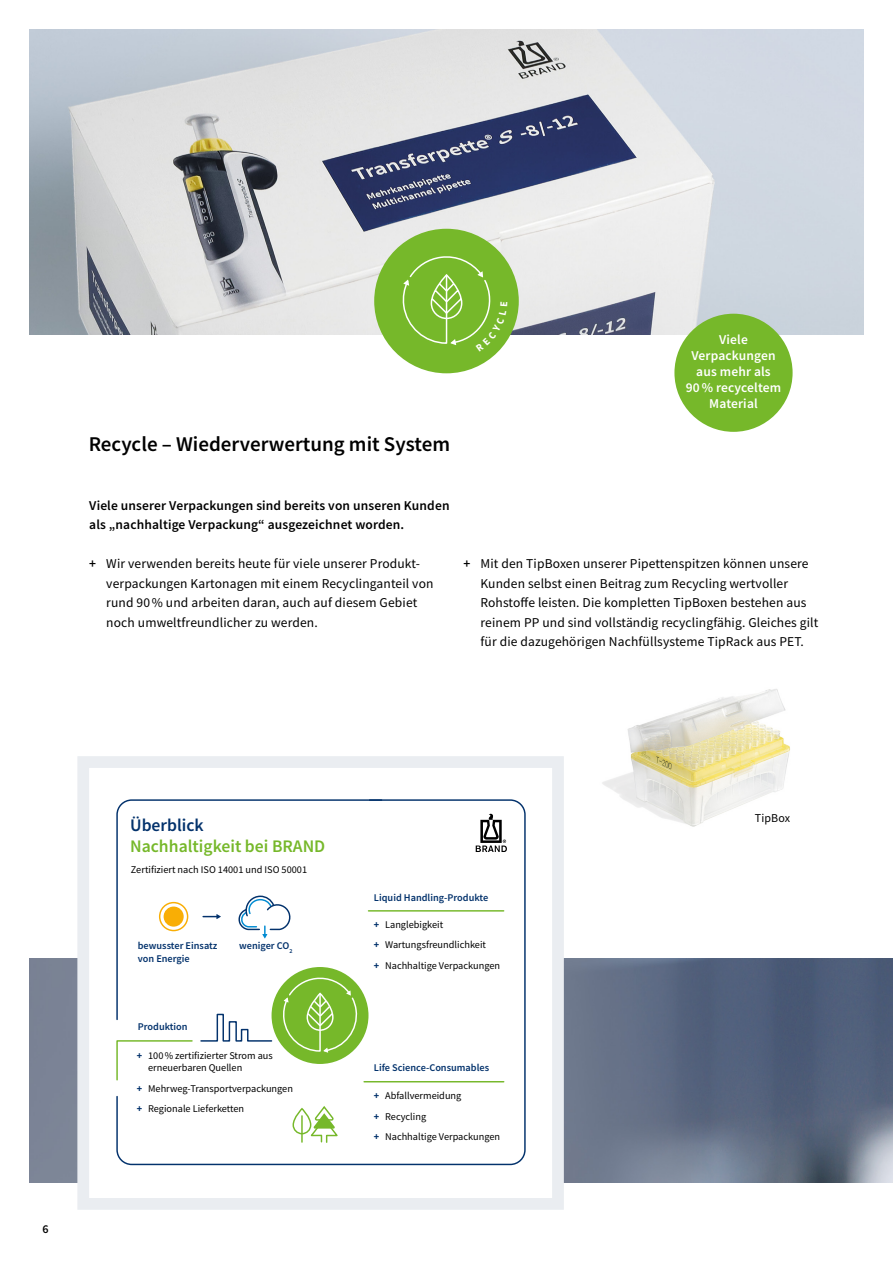
<style>
.page{position:relative;width:893px;height:1263px;background:#fff}
.page>*{position:absolute;margin:0;border:0;box-sizing:border-box;transform-origin:0 0}
.t1{font:600 21px "Source Sans Pro";color:#000}
.t2{font:600 17.7px "Source Sans Pro";color:#76b82a}
.t3{font:600 17.7px "Source Sans Pro";color:#03326c}
.t4{font:13.5px/19.5px "Source Sans Pro";letter-spacing:.01em;color:#000}
.t5{font:600 13.5px/19.5px "Source Sans Pro";letter-spacing:.01em;color:#000}
.t6{font:600 13.5px/16px "Source Sans Pro";letter-spacing:.01em;color:#fff;text-align:center}
.t7{font:12px "Source Sans Pro";letter-spacing:.01em;color:#000}
.t8{font:600 12px "Source Sans Pro";color:#000}
.t9{font:10.35px/20.5px "Source Sans Pro";color:#000}
.t10{font:600 10.35px/12.3px "Source Sans Pro";color:#03326c}
.s1{font-weight:600}
.s2{font-weight:700;color:#03326c}
</style>
<div class="page">
<img style="left:30px;top:958px;width:863px;height:224px">
<img style="left:602px;top:689px;width:188px;height:138px">
<img style="left:30px;top:30px;width:833px;height:304px">
<div style="left:374px;top:229px;width:145px;height:144px;background:#76b82a;border-radius:50%"></div>
<svg style="left:72px;top:756px;width:498px;height:454px"></svg>
<div style="left:674px;top:314px;width:119px;height:118px;background:#76b82a;border-radius:50%"></div>
<svg style="left:402px;top:254px;width:105px;height:98px"></svg>
<h1 class="t1" style="left:89px;top:431px;width:363px">Recycle – Wiederverwertung mit System</h1>
<p class="t6" style="left:686px;top:331px;width:97px">Viele<br>Verpackungen aus mehr als<br>90 % recyceltem<br>Material</p>
<p class="t5" style="left:89px;top:495px;width:362px">Viele unserer Verpackungen sind bereits von unseren Kunden als „nachhaltige Verpackung“ ausgezeichnet worden.</p>
<p class="t4" style="left:106px;top:554px;width:329px;text-indent:-17px"><span class="s1">+</span> Wir verwenden bereits heute für viele unserer Produkt&shy;verpackungen Kartonagen mit einem Recyclinganteil von rund 90% und arbeiten daran, auch auf diesem Gebiet noch umweltfreundlicher zu werden.</p>
<p class="t4" style="left:480px;top:554px;width:339px;text-indent:-17px"><span class="s1">+</span> Mit den TipBoxen unserer Pipettenspitzen können unsere Kunden selbst einen Beitrag zum Recycling wertvoller Rohstoffe leisten. Die kompletten TipBoxen bestehen aus reinem PP und sind vollständig recyclingfähig. Gleiches gilt für die dazugehörigen Nachfüllsysteme TipRack aus PET.</p>
<p class="t8" style="left:43px;top:1221px;width:8px">6</p>
<h2 class="t3" style="left:130px;top:813px;width:75px">Überblick</h2>
<h2 class="t2" style="left:130px;top:834px;width:197px">Nachhaltigkeit bei BRAND</h2>
<p class="t9" style="left:131px;top:859px;width:178px">Zertifiziert nach ISO 14001 und ISO 50001</p>
<p class="t10" style="left:138px;top:939px;width:81px">bewusster Einsatz von Energie</p>
<p class="t10" style="left:239px;top:939px;width:55px">weniger CO<sub>2</sub></p>
<p class="t10" style="left:138px;top:1020px;width:51px">Produktion</p>
<p class="t9" style="left:148px;top:1049px;width:126px;line-height:12.3px;text-indent:-11px"><span class="s2">+</span> 100% zertifizierter Strom aus erneuerbaren Quellen</p>
<p class="t9" style="left:137px;top:1078px;width:158px"><span class="s2">+</span> Mehrweg-Transportverpackungen <span class="s2">+</span> Regionale Lieferketten</p>
<p class="t10" style="left:374px;top:891px;width:116px">Liquid Handling-Produkte</p>
<p class="t9" style="left:374px;top:914px;width:128px"><span class="s2">+</span> Langlebigkeit<br><span class="s2">+</span> Wartungsfreundlichkeit<br><span class="s2">+</span> Nachhaltige Verpackungen</p>
<p class="t10" style="left:374px;top:1062px;width:117px">Life Science-Consumables</p>
<p class="t9" style="left:374px;top:1085px;width:128px"><span class="s2">+</span> Abfallvermeidung<br><span class="s2">+</span> Recycling<br><span class="s2">+</span> Nachhaltige Verpackungen</p>
<p class="t7" style="left:755px;top:811px;width:37px">TipBox</p>
</div>
